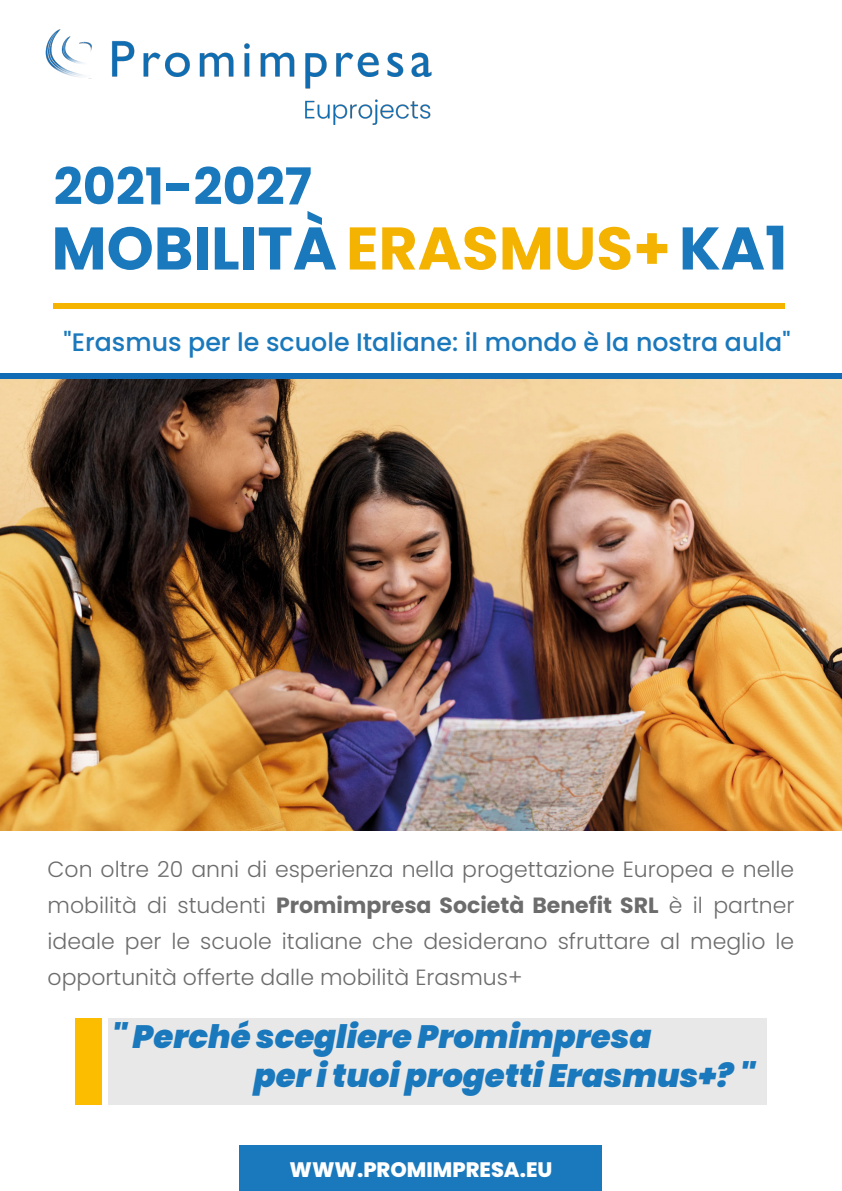
<style>
.page{position:relative;width:842px;height:1191px;background:#fff}
.page>*{position:absolute;margin:0;border:0;box-sizing:border-box;transform-origin:0 0}
.t1{font:700 60px "Poppins";color:#1a78bc}
.t2{font:700 50.8px "Poppins";color:#1a78bc}
.t3{font:italic 900 32.2px/38.8px "Poppins";color:#1a78bc}
.t4{font:500 25.2px "Poppins";color:#1a78bc}
.t5{font:300 22px/36px "Poppins";color:#6c6c6c;text-align:justify}
.t6{font:800 21px "Poppins";color:#fff}
.s1{color:#f5b301}
.s2{font-weight:700}
</style>
<div class="page">
<div style="left:53px;top:303px;width:732px;height:6px;background:#f5b400"></div>
<svg style="left:0;top:373px;width:842px;height:7px;background:#2973ac"></svg>
<img style="left:0;top:380px;width:842px;height:450px">
<img style="left:45px;top:30px;width:387px;height:95px">
<div style="left:240px;top:1145px;width:362px;height:45px;background:#1a78bc"></div>
<div style="left:75px;top:1018px;width:26px;height:86px;background:#fcbc00"></div>
<div style="left:108px;top:1018px;width:659px;height:86px;background:#e8e8e8"></div>
<h2 class="t2" style="left:54px;top:157px;width:260px">2021-2027</h2>
<h1 class="t1" style="left:51px;top:214px;width:737px">MOBILITÀ <span class="s1">ERASMUS+</span>KA1</h1>
<p class="t4" style="left:64px;top:327px;width:728px">"Erasmus per le scuole Italiane: il mondo è la nostra aula"</p>
<p class="t5" style="left:48px;top:851px;width:748px">Con oltre 20 anni di esperienza nella progettazione Europea e nelle mobilità di studenti <span class="s2">Promimpresa Società Benefit SRL</span> è il partner ideale per le scuole italiane che desiderano sfruttare al meglio le opportunità offerte dalle mobilità Erasmus+</p>
<h3 class="t3" style="left:254px;top:1017px;width:502px;text-indent:-143px">" Perché scegliere Promimpresa<br>per i tuoi progetti Erasmus+? "</h3>
<p class="t6" style="left:290px;top:1157px;width:264px">WWW.PROMIMPRESA.EU</p>
</div>
